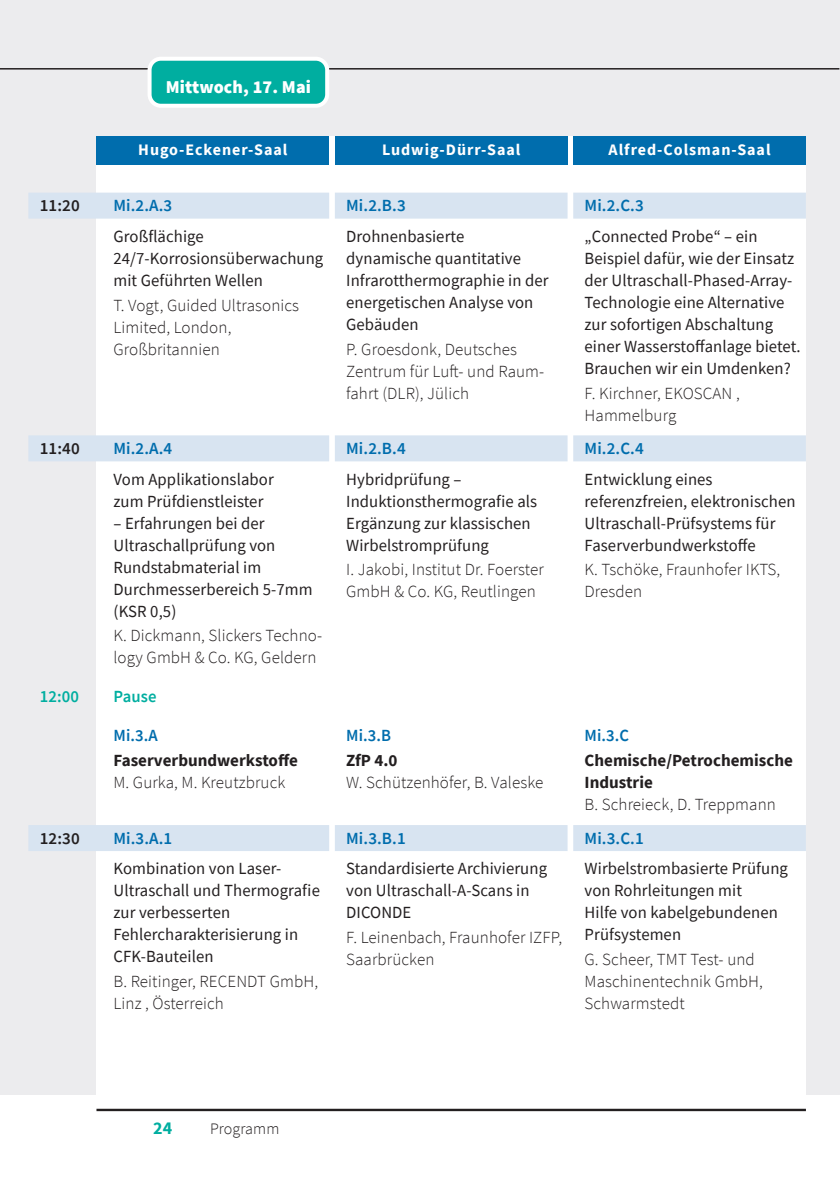
<style>
.page{position:relative;width:840px;height:1191px;background:#fff}
.page>*{position:absolute;margin:0;border:0;box-sizing:border-box;transform-origin:0 0}
.t1{font:900 18px "Source Sans Pro";letter-spacing:.005em;color:#fff}
.t2{font:700 18px "Source Sans Pro";color:#00aea0}
.t3{font:17px/22px "Source Sans Pro";letter-spacing:.005em;color:#231f20}
.t4{font:300 17px/22px "Source Sans Pro";letter-spacing:.005em;color:#231f20}
.t5{font:600 17px "Source Sans Pro";letter-spacing:.005em;color:#006dad}
.t6{font:700 17px/22px "Source Sans Pro";color:#231f20}
.t7{font:600 17px "Source Sans Pro";letter-spacing:.005em;color:#231f20}
.t8{font:600 17px "Source Sans Pro";letter-spacing:.005em;color:#00aea0}
.t9{font:700 16px "Source Sans Pro";letter-spacing:.06em;color:#fff}
.t10{font:300 16px "Source Sans Pro";letter-spacing:.005em;color:#231f20}
</style>
<div class="page">
<hr style="left:96px;top:1108px;width:709px;height:3px;background:#231f20">
<div style="left:0;top:0;width:838px;height:1094px;background:#ececee"></div>
<hr style="left:0;top:68px;width:838px;height:2px;background:#231f20">
<div style="left:96px;top:136px;width:709px;height:970px;background:#fff"></div>
<div style="left:334px;top:136px;width:233px;height:28px;background:#006dad"></div>
<div style="left:573px;top:136px;width:232px;height:28px;background:#006dad"></div>
<div style="left:96px;top:136px;width:233px;height:28px;background:#006dad"></div>
<div style="left:149px;top:59px;width:178px;height:47px;background:#00aea0;border-radius:11px"></div>
<div style="left:147px;top:57px;width:182px;height:51px;border:4px solid #fff;border-radius:11px"></div>
<div style="left:573px;top:193px;width:232px;height:26px;background:#d8e4f1"></div>
<div style="left:573px;top:435px;width:232px;height:26px;background:#d8e4f1"></div>
<div style="left:573px;top:825px;width:232px;height:26px;background:#d8e4f1"></div>
<div style="left:334px;top:193px;width:233px;height:26px;background:#d8e4f1"></div>
<div style="left:334px;top:435px;width:233px;height:26px;background:#d8e4f1"></div>
<div style="left:334px;top:825px;width:233px;height:26px;background:#d8e4f1"></div>
<div style="left:28px;top:193px;width:301px;height:26px;background:#d8e4f1"></div>
<div style="left:28px;top:435px;width:301px;height:26px;background:#d8e4f1"></div>
<div style="left:28px;top:825px;width:301px;height:26px;background:#d8e4f1"></div>
<p class="t1" style="left:166px;top:75px;width:147px">Mittwoch, 17. Mai</p>
<p class="t9" style="left:138px;top:139px;width:150px">Hugo-Eckener-Saal</p>
<p class="t9" style="left:382px;top:139px;width:140px">Ludwig-Dürr-Saal</p>
<p class="t9" style="left:608px;top:139px;width:163px">Alfred-Colsman-Saal</p>
<p class="t7" style="left:40px;top:194px;width:41px">11:20</p>
<p class="t5" style="left:113px;top:194px;width:60px">Mi.2.A.3</p>
<p class="t3" style="left:113px;top:225px;width:211px">Großflächige<br>24/7-Korrosionsüberwachung mit Geführten Wellen</p>
<p class="t4" style="left:113px;top:294px;width:187px">T. Vogt, Guided Ultrasonics<br>Limited, London,<br>Großbritannien</p>
<p class="t7" style="left:40px;top:437px;width:41px">11:40</p>
<p class="t5" style="left:113px;top:437px;width:60px">Mi.2.A.4</p>
<p class="t3" style="left:113px;top:468px;width:162px">Vom Applikationslabor zum Prüfdienstleister</p>
<p class="t3" style="left:113px;top:512px;width:200px">– Erfahrungen bei der<br>Ultraschallprüfung von<br>Rundstabmaterial im<br>Durchmesserbereich 5-7mm (KSR 0,5)</p>
<p class="t4" style="left:113px;top:625px;width:210px">K. Dickmann, Slickers Techno&shy;logy GmbH &amp; Co. KG, Geldern</p>
<p class="t8" style="left:40px;top:685px;width:41px">12:00</p>
<p class="t8" style="left:113px;top:685px;width:44px">Pause</p>
<p class="t5" style="left:113px;top:724px;width:46px">Mi.3.A</p>
<p class="t6" style="left:113px;top:749px;width:186px">Faserverbundwerkstoffe</p>
<p class="t4" style="left:113px;top:771px;width:173px">M. Gurka, M. Kreutzbruck</p>
<p class="t7" style="left:40px;top:827px;width:41px">12:30</p>
<p class="t5" style="left:113px;top:827px;width:60px">Mi.3.A.1</p>
<p class="t3" style="left:113px;top:857px;width:208px">Kombination von Laser-<br>Ultraschall und Thermografie zur verbesserten<br>Fehlercharakterisierung in<br>CFK-Bauteilen</p>
<p class="t4" style="left:113px;top:970px;width:206px">B. Reitinger, RECENDT GmbH,<br>Linz , Österreich</p>
<p class="t5" style="left:346px;top:194px;width:61px">Mi.2.B.3</p>
<p class="t3" style="left:346px;top:225px;width:204px">Drohnenbasierte dynamische quantitative<br>Infrarotthermographie in der energetischen Analyse von<br>Gebäuden</p>
<p class="t4" style="left:346px;top:338px;width:199px">P. Groesdonk, Deutsches<br>Zentrum für Luft- und Raum&shy;fahrt (DLR), Jülich</p>
<p class="t5" style="left:346px;top:437px;width:61px">Mi.2.B.4</p>
<p class="t3" style="left:346px;top:468px;width:192px">Hybridprüfung –<br>Induktionsthermografie als<br>Ergänzung zur klassischen<br>Wirbelstromprüfung</p>
<p class="t4" style="left:346px;top:559px;width:199px">I. Jakobi, Institut Dr. Foerster<br>GmbH &amp; Co. KG, Reutlingen</p>
<p class="t5" style="left:346px;top:724px;width:46px">Mi.3.B</p>
<p class="t6" style="left:346px;top:749px;width:53px">ZfP 4.0</p>
<p class="t4" style="left:346px;top:771px;width:198px">W. Schützenhöfer, B. Valeske</p>
<p class="t5" style="left:346px;top:827px;width:61px">Mi.3.B.1</p>
<p class="t3" style="left:346px;top:857px;width:202px">Standardisierte Archivierung von Ultraschall-A-Scans in<br>DICONDE</p>
<p class="t4" style="left:346px;top:926px;width:217px">F. Leinenbach, Fraunhofer IZFP,<br>Saarbrücken</p>
<p class="t5" style="left:584px;top:194px;width:61px">Mi.2.C.3</p>
<p class="t3" style="left:584px;top:225px;width:217px">„Connected Probe“ – ein<br>Beispiel dafür, wie der Einsatz der Ultraschall-Phased-Array-<br>Technologie eine Alternative zur sofortigen Abschaltung einer Wasserstoffanlage bietet.<br>Brauchen wir ein Umdenken?</p>
<p class="t4" style="left:584px;top:382px;width:157px">F. Kirchner, EKOSCAN ,<br>Hammelburg</p>
<p class="t5" style="left:584px;top:437px;width:61px">Mi.2.C.4</p>
<p class="t3" style="left:584px;top:468px;width:212px">Entwicklung eines referenzfreien, elektronischen<br>Ultraschall-Prüfsystems für<br>Faserverbundwerkstoffe</p>
<p class="t4" style="left:584px;top:559px;width:197px">K. Tschöke, Fraunhofer IKTS,<br>Dresden</p>
<p class="t5" style="left:584px;top:724px;width:46px">Mi.3.C</p>
<p class="t6" style="left:584px;top:749px;width:210px">Chemische/Petrochemische<br>Industrie</p>
<p class="t4" style="left:584px;top:793px;width:193px">B. Schreieck, D. Treppmann</p>
<p class="t5" style="left:584px;top:827px;width:61px">Mi.3.C.1</p>
<p class="t3" style="left:584px;top:857px;width:205px">Wirbelstrombasierte Prüfung von Rohrleitungen mit<br>Hilfe von kabelgebundenen<br>Prüfsystemen</p>
<p class="t4" style="left:584px;top:948px;width:180px">G. Scheer, TMT Test- und<br>Maschinentechnik GmbH,<br>Schwarmstedt</p>
<p class="t2" style="left:153px;top:1115px;width:21px">24</p>
<p class="t10" style="left:210px;top:1118px;width:71px">Programm</p>
</div>
